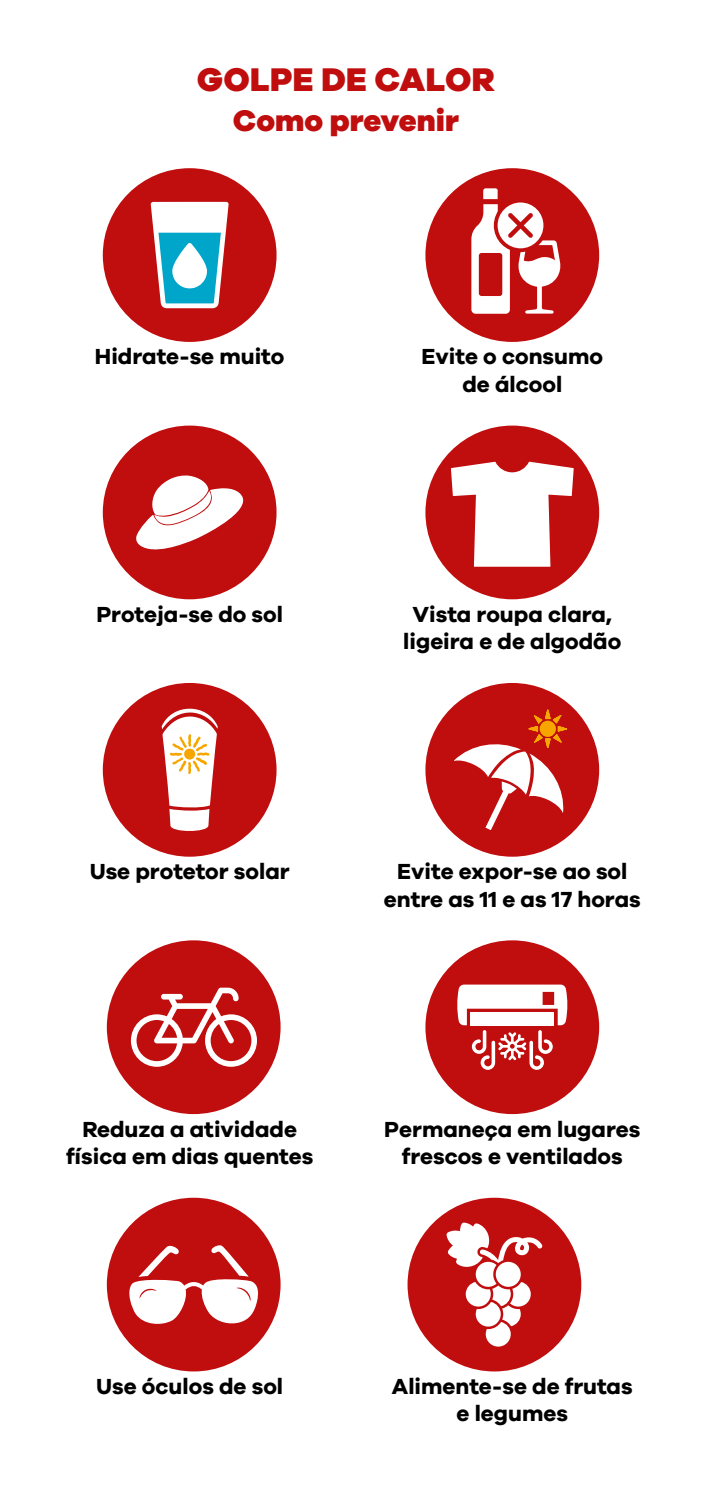
<style>
.page{position:relative;width:702px;height:1489px;background:#fff}
.page>*{position:absolute;margin:0;border:0;box-sizing:border-box;transform-origin:0 0}
.t1{font:800 33.75px "Galano Grotesque";letter-spacing:.01em;color:#c00d0e}
.t2{font:800 30.75px "Galano Grotesque";color:#c00d0e}
.t3{font:700 22.5px/27.5px "Galano Grotesque";color:#000;text-align:center}
</style>
<div class="page">
<div style="left:103px;top:168px;width:173px;height:174px;background:#c00d0e;border-radius:50%"></div>
<div style="left:425px;top:425px;width:174px;height:174px;background:#c00d0e;border-radius:50%"></div>
<div style="left:103px;top:683px;width:173px;height:173px;background:#c00d0e;border-radius:50%"></div>
<div style="left:103px;top:425px;width:173px;height:174px;background:#c00d0e;border-radius:50%"></div>
<div style="left:107px;top:940px;width:173px;height:173px;background:#c00d0e;border-radius:50%"></div>
<div style="left:425px;top:940px;width:174px;height:173px;background:#c00d0e;border-radius:50%"></div>
<div style="left:425px;top:683px;width:174px;height:173px;background:#c00d0e;border-radius:50%"></div>
<svg style="left:454px;top:709px;width:113px;height:121px"></svg>
<svg style="left:131px;top:987px;width:126px;height:79px"></svg>
<svg style="left:136px;top:475px;width:108px;height:75px"></svg>
<div style="left:107px;top:1197px;width:173px;height:174px;background:#c00d0e;border-radius:50%"></div>
<svg style="left:129px;top:1245px;width:130px;height:79px"></svg>
<div style="left:425px;top:168px;width:174px;height:174px;background:#c00d0e;border-radius:50%"></div>
<svg style="left:471px;top:188px;width:90px;height:126px"></svg>
<svg style="left:451px;top:461px;width:122px;height:105px"></svg>
<div style="left:407px;top:1197px;width:174px;height:174px;background:#c00d0e;border-radius:50%"></div>
<svg style="left:446px;top:1222px;width:96px;height:124px"></svg>
<svg style="left:457px;top:984px;width:111px;height:85px"></svg>
<svg style="left:151px;top:202px;width:78px;height:106px;background:#9fbfcc"></svg>
<svg style="left:162px;top:708px;width:56px;height:123px"></svg>
<h1 class="t1" style="left:197px;top:58px;width:300px">GOLPE DE CALOR</h1>
<h2 class="t2" style="left:233px;top:101px;width:227px">Como prevenir</h2>
<p class="t3" style="left:95px;top:342px;width:191px">Hidrate-se muito</p>
<p class="t3" style="left:96px;top:599px;width:188px">Proteja-se do sol</p>
<p class="t3" style="left:421px;top:342px;width:183px">Evite o consumo de álcool</p>
<p class="t3" style="left:403px;top:599px;width:219px">Vista roupa clara, ligeira e de algodão</p>
<p class="t3" style="left:90px;top:857px;width:201px">Use protetor solar</p>
<p class="t3" style="left:384px;top:857px;width:258px">Evite expor-se ao sol entre as 11 e as 17 horas</p>
<p class="t3" style="left:66px;top:1114px;width:249px">Reduza a atividade física em dias quentes</p>
<p class="t3" style="left:384px;top:1114px;width:257px">Permaneça em lugares frescos e ventilados</p>
<p class="t3" style="left:96px;top:1371px;width:188px">Use óculos de sol</p>
<p class="t3" style="left:392px;top:1371px;width:242px">Alimente-se de frutas e legumes</p>
</div>
